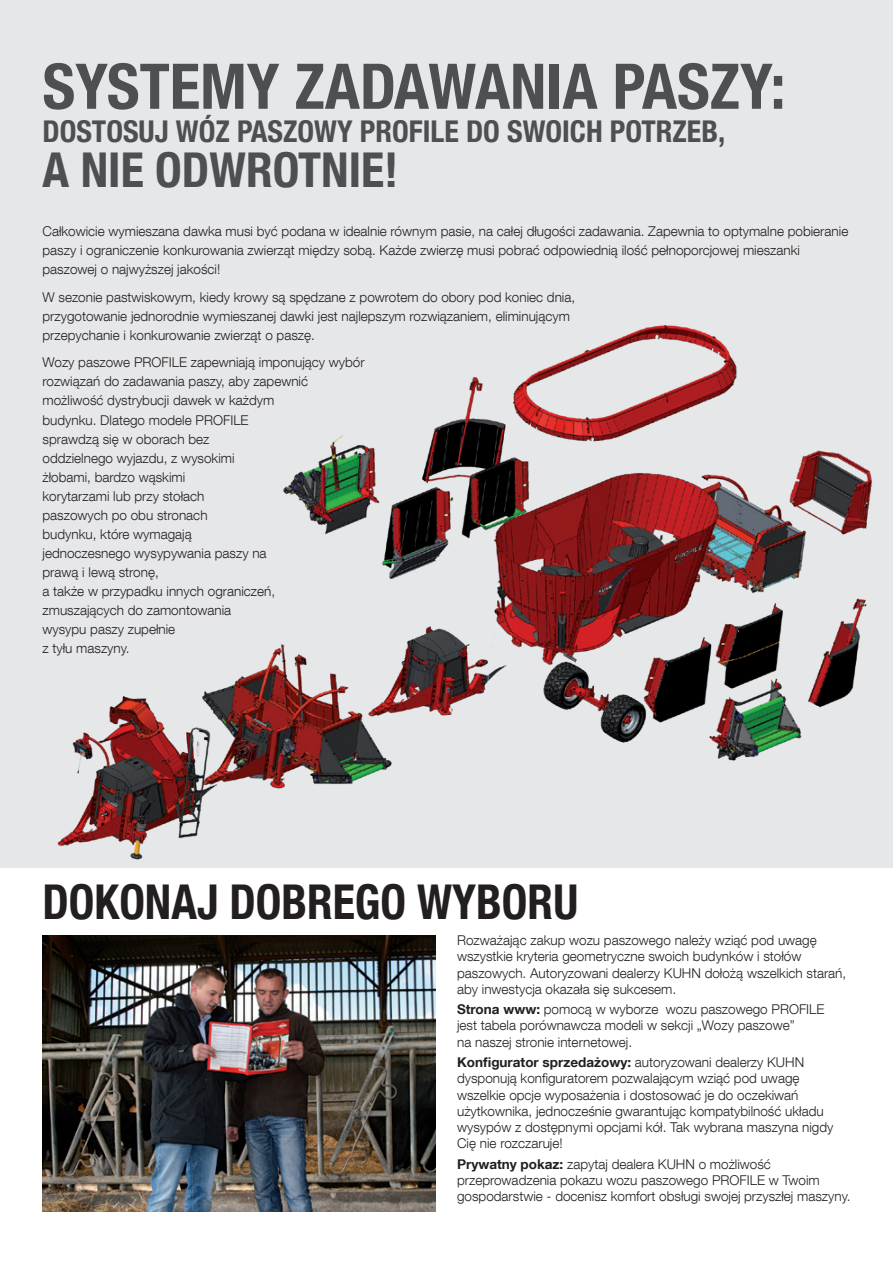
<style>
.page{position:relative;width:893px;height:1263px;background:#fff}
.page>*{position:absolute;margin:0;border:0;box-sizing:border-box;transform-origin:0 0}
.t1{font:700 condensed 63px "Helvetica Neue LT Com";color:#57585a}
.t2{font:700 condensed 48px "Helvetica Neue LT Com";color:#231f20;scale:.96 1}
.t3{font:700 condensed 48px "Helvetica Neue LT Com";color:#57585a}
.t4{font:700 condensed 30px "Helvetica Neue LT Com";color:#57585a}
.t5{font:300 13.5px/19px "Helvetica Neue LT Com";color:#231f20}
.s1{font-weight:700}
</style>
<div class="page">
<div style="left:0;top:0;width:893px;height:867px;background:#e6e7e9"></div>
<img style="left:57px;top:325px;width:815px;height:535px">
<img style="left:43px;top:935px;width:393px;height:277px">
<h1 class="t1" style="left:43px;top:49px;width:745px">SYSTEMY ZADAWANIA PASZY:</h1>
<h3 class="t4" style="left:43px;top:113px;width:684px">DOSTOSUJ WÓZ PASZOWY PROFILE DO SWOICH POTRZEB,</h3>
<h2 class="t3" style="left:43px;top:141px;width:357px">A NIE ODWROTNIE!</h2>
<p class="t5" style="left:43px;top:222px;width:807px">Całkowicie wymieszana dawka musi być podana w idealnie równym pasie, na całej długości zadawania. Zapewnia to optymalne pobieranie paszy i ograniczenie konkurowania zwierząt między sobą. Każde zwierzę musi pobrać odpowiednią ilość pełnoporcjowej mieszanki paszowej o najwyższej jakości!</p>
<p class="t5" style="left:43px;top:287px;width:534px">W sezonie pastwiskowym, kiedy krowy są spędzane z powrotem do obory pod koniec dnia, przygotowanie jednorodnie wymieszanej dawki jest najlepszym rozwiązaniem, eliminującym przepychanie i konkurowanie zwierząt o paszę.</p>
<p class="t5" style="left:43px;top:353px;width:324px">Wozy paszowe PROFILE zapewniają imponujący wybór rozwiązań do zadawania paszy, aby zapewnić możliwość dystrybucji dawek w każdym<br>budynku. Dlatego modele PROFILE<br>sprawdzą się w oborach bez<br>oddzielnego wyjazdu, z wysokimi<br>żłobami, bardzo wąskimi<br>korytarzami lub przy stołach<br>paszowych po obu stronach<br>budynku, które wymagają<br>jednoczesnego wysypywania paszy na<br>prawą i lewą stronę,<br>a także w przypadku innych ograniczeń,<br>zmuszających do zamontowania<br>wysypu paszy zupełnie<br>z tyłu maszyny.</p>
<h2 class="t2" style="left:43px;top:873px;width:560px">DOKONAJ DOBREGO WYBORU</h2>
<p class="t5" style="left:457px;top:932px;width:391px;line-height:16.2px">Rozważając zakup wozu paszowego należy wziąć pod uwagę wszystkie kryteria geometryczne swoich budynków i stołów paszowych. Autoryzowani dealerzy KUHN dołożą wszelkich starań, aby inwestycja okazała się sukcesem.</p>
<p class="t5" style="left:457px;top:1001px;width:369px;line-height:16.2px"><span class="s1">Strona www:</span> pomocą w wyborze wozu paszowego PROFILE jest tabela porównawcza modeli w sekcji „Wozy paszowe”<br>na naszej stronie internetowej.</p>
<p class="t5" style="left:457px;top:1054px;width:378px;line-height:16.2px"><span class="s1">Konfigurator sprzedażowy:</span> autoryzowani dealerzy KUHN dysponują konfiguratorem pozwalającym wziąć pod uwagę wszelkie opcje wyposażenia i dostosować je do oczekiwań użytkownika, jednocześnie gwarantując kompatybilność układu wysypów z dostępnymi opcjami kół. Tak wybrana maszyna nigdy Cię nie rozczaruje!</p>
<p class="t5" style="left:457px;top:1155px;width:395px;line-height:16.2px"><span class="s1">Prywatny pokaz:</span> zapytaj dealera KUHN o możliwość przeprowadzenia pokazu wozu paszowego PROFILE w Twoim gospodarstwie - docenisz komfort obsługi swojej przyszłej maszyny.</p>
</div>
